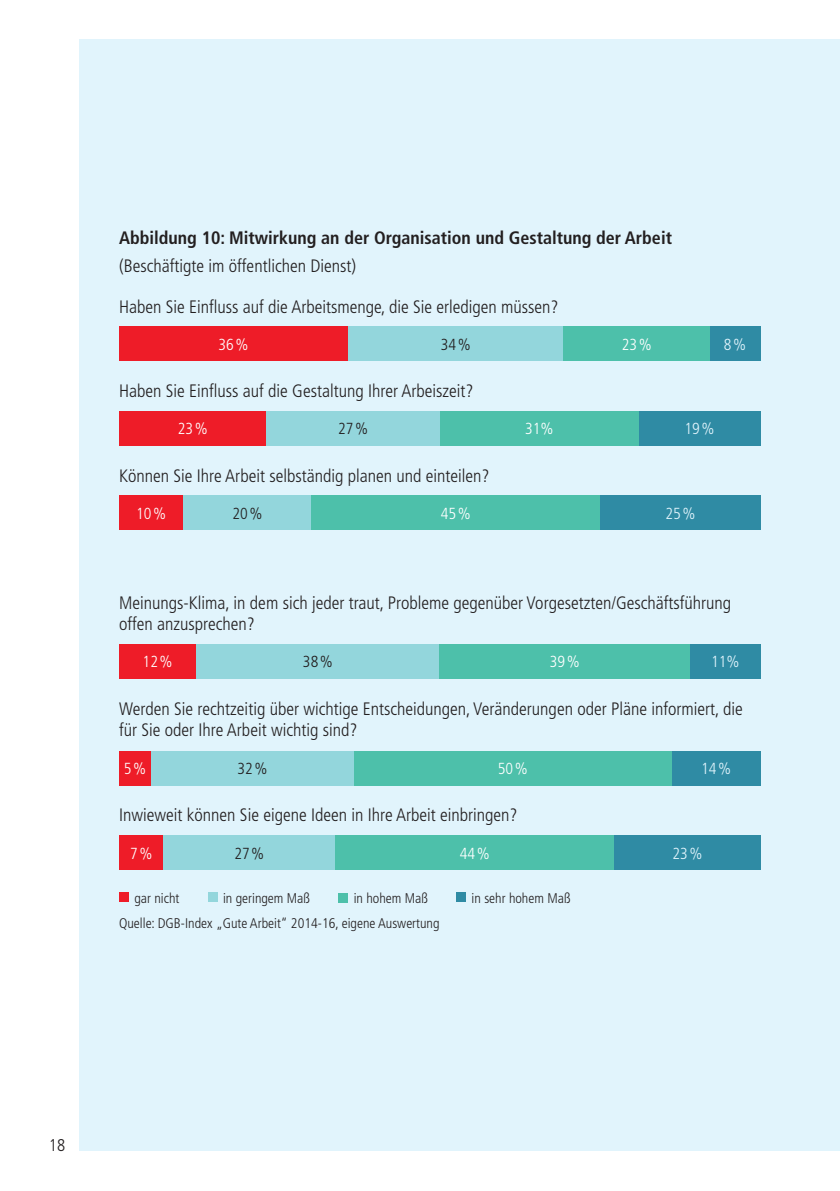
<style>
.page{position:relative;width:840px;height:1191px;background:#fff}
.page>*{position:absolute;margin:0;border:0;box-sizing:border-box;transform-origin:0 0}
.t1{font:300 condensed 18px/21.6px "Frutiger";color:#231f20}
.t2{font:700 condensed 18px "Frutiger";color:#231f20}
.t3{font:300 condensed 17px "Frutiger";color:#231f20}
.t4{font:300 condensed 16px "Frutiger";color:#fff}
.t5{font:300 condensed 16px "Frutiger";color:#231f20}
.t6{font:300 condensed 16px "Frutiger";color:#e1f4fc}
.t7{font:300 condensed 14px/24.6px "Frutiger";color:#231f20}
</style>
<div class="page">
<div style="left:79px;top:40px;width:760px;height:1110px;background:#e1f4fc"></div>
<div style="left:119px;top:327px;width:228px;height:34px;background:#ee1c28"></div>
<div style="left:347px;top:327px;width:216px;height:34px;background:#93d6dc"></div>
<div style="left:563px;top:327px;width:146px;height:34px;background:#4dc0aa"></div>
<div style="left:709px;top:327px;width:51px;height:34px;background:#2f8ba4"></div>
<div style="left:119px;top:411px;width:147px;height:34px;background:#ee1c28"></div>
<div style="left:266px;top:411px;width:173px;height:34px;background:#93d6dc"></div>
<div style="left:439px;top:411px;width:199px;height:34px;background:#4dc0aa"></div>
<div style="left:638px;top:411px;width:122px;height:34px;background:#2f8ba4"></div>
<div style="left:119px;top:496px;width:64px;height:34px;background:#ee1c28"></div>
<div style="left:183px;top:496px;width:128px;height:34px;background:#93d6dc"></div>
<div style="left:311px;top:496px;width:289px;height:34px;background:#4dc0aa"></div>
<div style="left:600px;top:496px;width:160px;height:34px;background:#2f8ba4"></div>
<div style="left:119px;top:644px;width:77px;height:34px;background:#ee1c28"></div>
<div style="left:196px;top:644px;width:243px;height:34px;background:#93d6dc"></div>
<div style="left:439px;top:644px;width:250px;height:34px;background:#4dc0aa"></div>
<div style="left:689px;top:644px;width:71px;height:34px;background:#2f8ba4"></div>
<div style="left:119px;top:751px;width:32px;height:34px;background:#ee1c28"></div>
<div style="left:151px;top:751px;width:203px;height:34px;background:#93d6dc"></div>
<div style="left:354px;top:751px;width:317px;height:34px;background:#4dc0aa"></div>
<div style="left:671px;top:751px;width:89px;height:34px;background:#2f8ba4"></div>
<div style="left:119px;top:835px;width:44px;height:34px;background:#ee1c28"></div>
<div style="left:163px;top:835px;width:172px;height:34px;background:#93d6dc"></div>
<div style="left:335px;top:835px;width:279px;height:34px;background:#4dc0aa"></div>
<div style="left:614px;top:835px;width:146px;height:34px;background:#2f8ba4"></div>
<div style="left:119px;top:892px;width:9px;height:10px;background:#ee1c28"></div>
<div style="left:338px;top:893px;width:9px;height:9px;background:#4dc0aa"></div>
<div style="left:208px;top:892px;width:9px;height:9px;background:#93d6dc"></div>
<div style="left:456px;top:892px;width:9px;height:10px;background:#2f8ba4"></div>
<p class="t2" style="left:119px;top:227px;width:554px">Abbildung 10: Mitwirkung an der Organisation und Gestaltung der Arbeit</p>
<p class="t1" style="left:119px;top:255px;width:238px">(Beschäftigte im öffentlichen Dienst)</p>
<p class="t1" style="left:119px;top:296px;width:440px">Haben Sie Einfluss auf die Arbeitsmenge, die Sie erledigen müssen?</p>
<p class="t4" style="left:218px;top:335px;width:32px">36%</p>
<p class="t5" style="left:440px;top:335px;width:31px">34%</p>
<p class="t4" style="left:621px;top:335px;width:31px">23%</p>
<p class="t6" style="left:723px;top:335px;width:24px">8%</p>
<p class="t1" style="left:119px;top:380px;width:355px">Haben Sie Einfluss auf die Gestaltung Ihrer Arbeiszeit?</p>
<p class="t4" style="left:178px;top:420px;width:32px">23%</p>
<p class="t5" style="left:338px;top:420px;width:31px">27%</p>
<p class="t4" style="left:524px;top:420px;width:30px">31%</p>
<p class="t6" style="left:684px;top:420px;width:31px">19%</p>
<p class="t1" style="left:119px;top:465px;width:372px">Können Sie Ihre Arbeit selbständig planen und einteilen?</p>
<p class="t4" style="left:136px;top:504px;width:32px">10%</p>
<p class="t5" style="left:232px;top:504px;width:32px">20%</p>
<p class="t4" style="left:440px;top:504px;width:31px">45%</p>
<p class="t6" style="left:665px;top:504px;width:31px">25%</p>
<p class="t1" style="left:119px;top:592px;width:613px">Meinungs-Klima, in dem sich jeder traut, Probleme gegenüber Vorgesetzten/Geschäftsführung offen anzusprechen?</p>
<p class="t4" style="left:142px;top:652px;width:32px">12%</p>
<p class="t5" style="left:303px;top:652px;width:31px">38%</p>
<p class="t4" style="left:549px;top:652px;width:31px">39%</p>
<p class="t6" style="left:710px;top:652px;width:30px">11%</p>
<p class="t1" style="left:119px;top:698px;width:625px">Werden Sie rechtzeitig über wichtige Entscheidungen, Veränderungen oder Pläne informiert, die für Sie oder Ihre Arbeit wichtig sind?</p>
<p class="t4" style="left:124px;top:759px;width:24px">5%</p>
<p class="t5" style="left:237px;top:759px;width:32px">32%</p>
<p class="t4" style="left:497px;top:759px;width:31px">50%</p>
<p class="t6" style="left:700px;top:759px;width:31px">14%</p>
<p class="t1" style="left:119px;top:804px;width:399px">Inwieweit können Sie eigene Ideen in Ihre Arbeit einbringen?</p>
<p class="t4" style="left:130px;top:844px;width:24px">7%</p>
<p class="t5" style="left:234px;top:844px;width:31px">27%</p>
<p class="t4" style="left:459px;top:844px;width:31px">44%</p>
<p class="t6" style="left:672px;top:844px;width:31px">23%</p>
<p class="t7" style="left:134px;top:886px;width:46px">gar nicht</p>
<p class="t7" style="left:223px;top:886px;width:88px">in geringem Maß</p>
<p class="t7" style="left:471px;top:886px;width:100px">in sehr hohem Maß</p>
<p class="t7" style="left:119px;top:886px;width:322px;text-indent:234px">in hohem Maß<br>Quelle: DGB-Index „Gute Arbeit“ 2014-16, eigene Auswertung</p>
<p class="t3" style="left:49px;top:1135px;width:18px">18</p>
</div>
